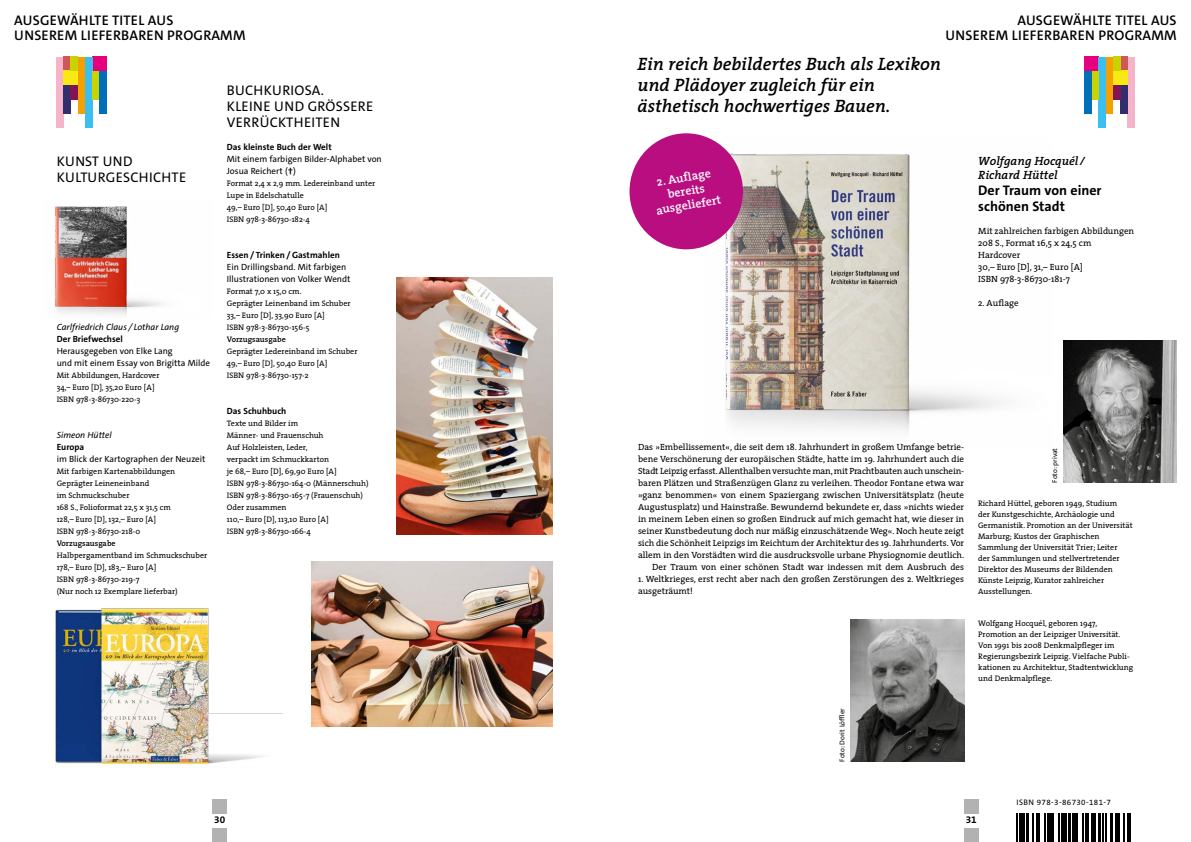
<style>
.page{position:relative;width:1191px;height:842px;background:#fff}
.page>*{position:absolute;margin:0;border:0;box-sizing:border-box;transform-origin:0 0}
.t1{font:italic 600 18px/21px "The Serif";color:#000}
.t2{font:600 14px/15px "The Sans C5";letter-spacing:.02em;color:#000;text-align:right}
.t3{font:14px/16px "The Sans C5";letter-spacing:.02em;color:#000}
.t4{font:700 14px/16px "The Sans C5";color:#000}
.t5{font:12px/14px "The Serif Semi Bold Sem Bd Ita 4";color:#000}
.t6{font:600 12px/14px "The Serif";color:#fff;text-align:center}
.t7{font:700 10px "The Sans C5";color:#000}
.t8{font:9px/12px "The Serif";color:#000}
.t9{font:9px/12px "The Sans C5";color:#000}
.t10{font:700 9px "The Sans C5";color:#000}
.t11{font:italic 9px "The Sans C5";color:#000}
.t12{font:8px/12px "The Serif";color:#000}
.t13{font:600 8px "The Serif";color:#000}
.t14{font:8px "The Sans C5";letter-spacing:.05em;color:#000}
.t15{font:7px "The Sans C5";color:#000}
.s1{font-size:12px}
</style>
<div class="page">
<div style="left:57px;top:57px;width:7px;height:71px;background:#f5b4c9"></div>
<div style="left:64px;top:57px;width:7px;height:14px;background:#cf5758"></div>
<div style="left:64px;top:71px;width:14px;height:14px;background:#f8e914"></div>
<div style="left:92px;top:57px;width:14px;height:14px;background:#e6007d"></div>
<div style="left:71px;top:57px;width:7px;height:14px;background:#c8d300"></div>
<div style="left:64px;top:85px;width:7px;height:28px;background:#322e6d"></div>
<div style="left:71px;top:85px;width:7px;height:14px;background:#821357"></div>
<div style="left:78px;top:57px;width:7px;height:56px;background:#f6a000"></div>
<div style="left:85px;top:57px;width:7px;height:71px;background:#3abff0"></div>
<div style="left:92px;top:71px;width:7px;height:28px;background:#c8d300"></div>
<div style="left:99px;top:71px;width:7px;height:42px;background:#006fb9"></div>
<div style="left:1127px;top:57px;width:7px;height:71px;background:#f5b4c9"></div>
<div style="left:1120px;top:57px;width:7px;height:14px;background:#cf5758"></div>
<div style="left:1113px;top:71px;width:14px;height:14px;background:#f8e914"></div>
<div style="left:1084px;top:57px;width:14px;height:14px;background:#e6007d"></div>
<div style="left:1113px;top:57px;width:7px;height:14px;background:#c8d300"></div>
<div style="left:1120px;top:85px;width:7px;height:28px;background:#322e6d"></div>
<div style="left:1113px;top:85px;width:7px;height:14px;background:#821357"></div>
<div style="left:1106px;top:57px;width:7px;height:56px;background:#f6a000"></div>
<div style="left:1098px;top:57px;width:8px;height:71px;background:#3abff0"></div>
<div style="left:1091px;top:71px;width:7px;height:28px;background:#c8d300"></div>
<div style="left:1084px;top:71px;width:7px;height:42px;background:#006fb9"></div>
<div style="left:213px;top:828px;width:14px;height:14px;background:#b3b2b2"></div>
<div style="left:964px;top:828px;width:14px;height:14px;background:#b3b2b2"></div>
<div style="left:213px;top:799px;width:14px;height:15px;background:#b3b2b2"></div>
<div style="left:964px;top:799px;width:14px;height:15px;background:#b3b2b2"></div>
<img style="left:704px;top:139px;width:298px;height:293px">
<img style="left:312px;top:562px;width:241px;height:164px">
<img style="left:397px;top:277px;width:156px;height:257px">
<img style="left:54px;top:206px;width:108px;height:109px">
<img style="left:1063px;top:341px;width:113px;height:142px">
<img style="left:850px;top:620px;width:114px;height:142px">
<div style="left:629px;top:133px;width:114px;height:116px;background:#b80e80;border-radius:50%"></div>
<img style="left:55px;top:608px;width:227px;height:157px">
<svg style="left:1020px;top:813px;width:111px;height:29px"></svg>
<hr style="left:1016px;top:813px;width:2px;height:29px;background:#000">
<svg style="left:1019px;top:813px;width:1px;height:29px"></svg>
<hr style="left:1021px;top:813px;width:4px;height:29px;background:#000">
<hr style="left:1026px;top:813px;width:2px;height:29px;background:#000">
<svg style="left:1032px;top:813px;width:13px;height:29px"></svg>
<hr style="left:1046px;top:813px;width:3px;height:29px;background:#000">
<hr style="left:1050px;top:813px;width:4px;height:29px;background:#000">
<hr style="left:1058px;top:813px;width:2px;height:29px;background:#000">
<svg style="left:1061px;top:813px;width:1px;height:29px"></svg>
<hr style="left:1063px;top:813px;width:4px;height:29px;background:#000">
<hr style="left:1068px;top:813px;width:2px;height:29px;background:#000">
<svg style="left:1072px;top:813px;width:3px;height:29px"></svg>
<hr style="left:1076px;top:813px;width:2px;height:29px;background:#000">
<hr style="left:1082px;top:813px;width:2px;height:29px;background:#000">
<hr style="left:1085px;top:813px;width:3px;height:29px;background:#000">
<svg style="left:1091px;top:813px;width:1px;height:29px"></svg>
<hr style="left:1093px;top:813px;width:3px;height:29px;background:#000">
<hr style="left:1098px;top:813px;width:2px;height:29px;background:#000">
<svg style="left:1102px;top:813px;width:4px;height:29px"></svg>
<hr style="left:1110px;top:813px;width:2px;height:29px;background:#000">
<hr style="left:1115px;top:813px;width:2px;height:29px;background:#000">
<hr style="left:1118px;top:813px;width:2px;height:29px;background:#000">
<svg style="left:1123px;top:813px;width:7px;height:29px"></svg>
<h2 class="t2" style="left:14px;top:12px;width:233px;text-align:left">AUSGEWÄHLTE TITEL AUS<br>UNSEREM LIEFERBAREN PROGRAMM</h2>
<h2 class="t3" style="left:57px;top:154px;width:131px">KUNST UND<br>KULTURGESCHICHTE</h2>
<p class="t11" style="left:57px;top:321px;width:124px">Carlfriedrich Claus / Lothar Lang</p>
<p class="t10" style="left:57px;top:333px;width:68px">Der Briefwechsel</p>
<p class="t9" style="left:57px;top:345px;width:155px">Herausgegeben von Elke Lang<br>und mit einem Essay von Brigitta Milde</p>
<p class="t12" style="left:57px;top:369px;width:104px">Mit Abbildungen, Hardcover<br>34,– Euro [D], 35,20 Euro [A]<br>ISBN 978-3-86730-220-3</p>
<p class="t11" style="left:57px;top:429px;width:57px">Simeon Hüttel</p>
<p class="t10" style="left:57px;top:441px;width:29px">Europa</p>
<p class="t9" style="left:57px;top:453px;width:150px">im Blick der Kartographen der Neuzeit</p>
<p class="t12" style="left:57px;top:465px;width:120px">Mit farbigen Kartenabbildungen<br>Geprägter Leineneinband<br>im Schmuckschuber<br>168 S., Folioformat 22,5 x 31,5 cm<br>128,– Euro [D], 132,– Euro [A]<br>ISBN 978-3-86730-218-0</p>
<p class="t13" style="left:57px;top:537px;width:60px">Vorzugsausgabe</p>
<p class="t12" style="left:57px;top:549px;width:152px">Halbpergamentband im Schmuckschuber<br>178,– Euro [D], 183,– Euro [A]<br>ISBN 978-3-86730-219-7<br>(Nur noch 12 Exemplare lieferbar)</p>
<h2 class="t3" style="left:227px;top:82px;width:148px">BUCHKURIOSA.<br>KLEINE UND GRÖSSERE<br>VERRÜCKTHEITEN</h2>
<p class="t10" style="left:227px;top:141px;width:106px">Das kleinste Buch der Welt</p>
<p class="t9" style="left:227px;top:153px;width:156px">Mit einem farbigen Bilder-Alphabet von<br>Josua Reichert (<span class="s1">†</span>)</p>
<p class="t12" style="left:227px;top:177px;width:150px">Format 2,4 x 2,9 mm. Ledereinband unter<br>Lupe in Edelschatulle<br>49,– Euro [D], 50,40 Euro [A]<br>ISBN 978-3-86730-182-4</p>
<p class="t10" style="left:227px;top:249px;width:114px">Essen / Trinken / Gastmahlen</p>
<p class="t9" style="left:227px;top:261px;width:125px">Ein Drillingsband. Mit farbigen<br>Illustrationen von Volker Wendt</p>
<p class="t12" style="left:227px;top:285px;width:125px">Format 7,0 x 15,0 cm.<br>Geprägter Leinenband im Schuber<br>33,– Euro [D], 33,90 Euro [A]<br>ISBN 978-3-86730-156-5</p>
<p class="t13" style="left:227px;top:333px;width:60px">Vorzugsausgabe</p>
<p class="t12" style="left:227px;top:345px;width:132px">Geprägter Ledereinband im Schuber<br>49,– Euro [D], 50,40 Euro [A]<br>ISBN 978-3-86730-157-2</p>
<p class="t10" style="left:227px;top:405px;width:61px">Das Schuhbuch</p>
<p class="t12" style="left:227px;top:417px;width:143px">Texte und Bilder im<br>Männer- und Frauenschuh<br>Auf Holzleisten, Leder,<br>verpackt im Schmuckkarton<br>je 68,– Euro [D], 69,90 Euro [A]<br>ISBN 978-3-86730-164-0 (Männerschuh)<br>ISBN 978-3-86730-165-7 (Frauenschuh)<br>Oder zusammen<br>110,– Euro [D], 113,10 Euro [A]<br>ISBN 978-3-86730-166-4</p>
<h2 class="t2" style="left:945px;top:12px;width:233px">AUSGEWÄHLTE TITEL AUS<br>UNSEREM LIEFERBAREN PROGRAMM</h2>
<h1 class="t1" style="left:637px;top:53px;width:305px">Ein reich bebildertes Buch als Lexikon und Plädoyer zugleich für ein ästhetisch hochwertiges Bauen.</h1>
<h3 class="t6" style="left:650px;top:176px;width:67px;rotate:-10deg">2. Auflage bereits ausgeliefert</h3>
<h3 class="t5" style="left:978px;top:154px;width:108px">Wolfgang Hocquél /<br>Richard Hüttel</h3>
<h2 class="t4" style="left:978px;top:182px;width:125px">Der Traum von einer schönen Stadt</h2>
<p class="t8" style="left:978px;top:225px;width:157px">Mit zahlreichen farbigen Abbildungen<br>208 S., Format 16,5 x 24,5 cm<br>Hardcover<br>30,– Euro [D], 31,– Euro [A]<br>ISBN 978-3-86730-181-7</p>
<p class="t8" style="left:978px;top:297px;width:42px">2. Auflage</p>
<p class="t8" style="left:638px;top:441px;width:328px;text-align:right">Das »Embellissement«, die seit dem 18. Jahrhundert in großem Umfange betrie&shy;bene Verschönerung der europäischen Städte, hatte im 19. Jahrhundert auch die Stadt Leipzig erfasst. Allenthalben versuchte man, mit Prachtbauten auch unschein&shy;baren Plätzen und Straßenzügen Glanz zu verleihen. Theodor Fontane etwa war »ganz benommen« von einem Spaziergang zwischen Universitätsplatz (heute Augustusplatz) und Hainstraße. Bewundernd bekundete er, dass »nichts wieder in meinem Leben einen so großen Eindruck auf mich gemacht hat, wie dieser in seiner Kunstbedeutung doch nur mäßig einzuschätzende Weg«. Noch heute zeigt sich die Schönheit Leipzigs im Reichtum der Architektur des 19. Jahrhunderts. Vor allem in den Vorstädten wird die ausdrucksvolle urbane Physiognomie deutlich.<br>Der Traum von einer schönen Stadt war indessen mit dem Ausbruch des</p>
<p class="t8" style="left:638px;top:573px;width:327px">1. Weltkrieges, erst recht aber nach den großen Zerstörungen des 2. Weltkrieges ausgeträumt!</p>
<p class="t15" style="left:837px;top:762px;width:55px;rotate:-90deg">Foto: Dorit Löffler</p>
<p class="t15" style="left:1050px;top:483px;width:36px;rotate:-90deg">Foto: privat</p>
<p class="t12" style="left:978px;top:498px;width:156px;line-height:11px">Richard Hüttel, geboren 1949, Studium<br>der Kunstgeschichte, Archäologie und Germanistik. Promotion an der Universität Marburg; Kustos der Graphischen Sammlung der Universität Trier; Leiter<br>der Sammlungen und stellvertretender Direktor des Museums der Bildenden Künste Leipzig, Kurator zahlreicher Ausstellungen.</p>
<p class="t12" style="left:978px;top:618px;width:156px;line-height:11px">Wolfgang Hocquél, geboren 1947, Promotion an der Leipziger Universität.<br>Von 1991 bis 2008 Denkmalpfleger im Regierungsbezirk Leipzig. Vielfache Publi&shy;kationen zu Architektur, Stadtentwicklung und Denkmalpflege.</p>
<p class="t14" style="left:1016px;top:797px;width:96px">ISBN 978-3-86730-181-7</p>
<p class="t7" style="left:214px;top:814px;width:12px">30</p>
<p class="t7" style="left:965px;top:814px;width:12px">31</p>
</div>
